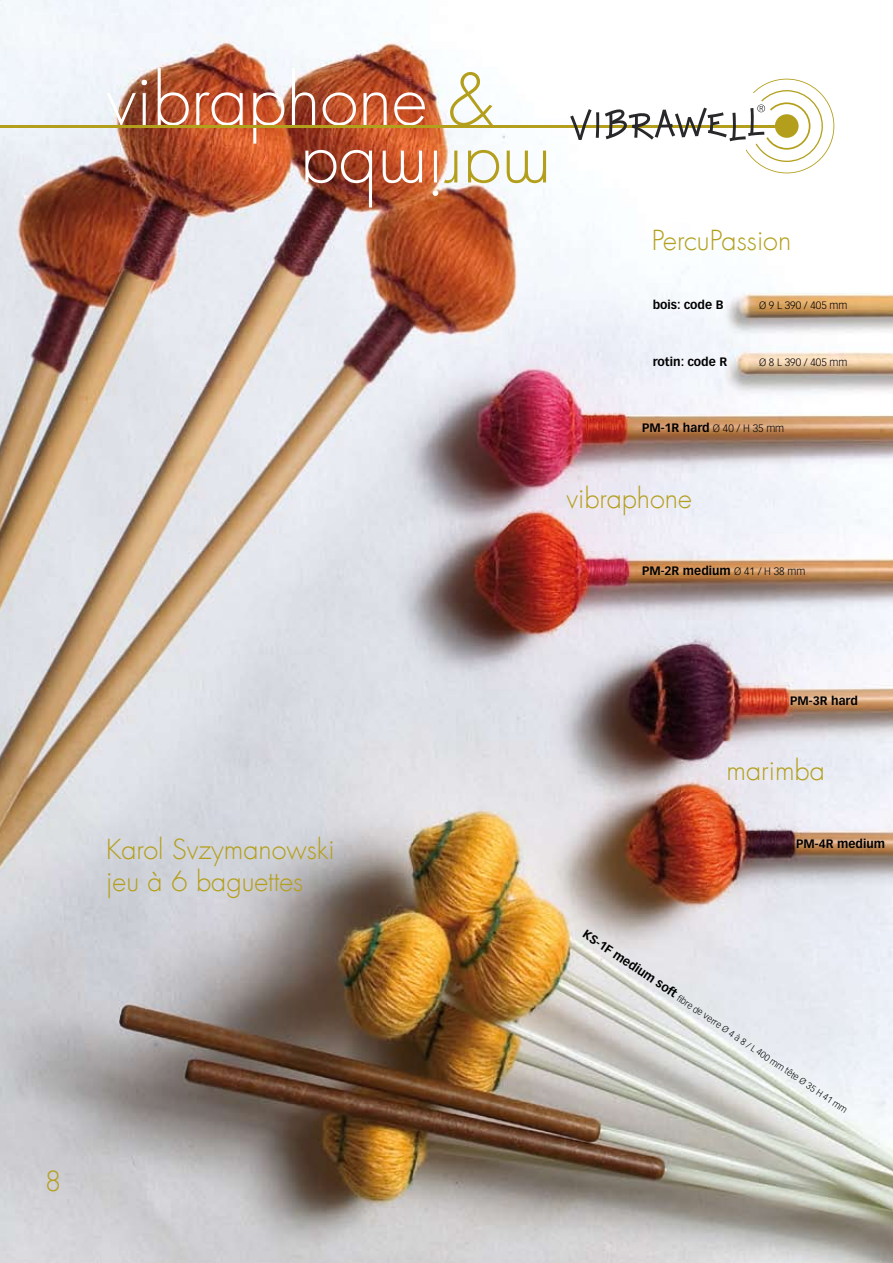
<style>
.page{position:relative;width:893px;height:1263px;background:#fff}
.page>*{position:absolute;margin:0;border:0;box-sizing:border-box;transform-origin:0 0}
.t1{font:300 69px "Futura Com";color:#fff}
.t2{font:300 27px/32.4px "Futura Com";color:#b49f1c}
.t3{font:700 12px "Vectora LT";color:#000}
.t4{font:300 10.5px "Vectora LT";color:#000}
.t5{font:300 9px "Vectora LT";color:#000}
.s1{color:#b49f1c}
.s2{font-weight:300;font-size:10.5px}
.s3{font-weight:700;font-size:12px}
</style>
<div class="page">
<img style="left:0;top:0;width:893px;height:1263px">
<hr style="left:0;top:125px;width:660px;height:2px;background:#b49f1c">
<svg style="left:570px;top:109px;width:29px;height:31px"></svg>
<svg style="left:605px;top:79px;width:229px;height:94px"></svg>
<h1 class="t1" style="left:106px;top:55px;width:388px">vibraphone <span class="s1">&amp;</span></h1>
<h1 class="t1" style="left:551px;top:221px;width:253px;rotate:-180deg"><span class="s1">mar</span>imba</h1>
<h2 class="t2" style="left:652px;top:224px;width:141px">PercuPassion</h2>
<p class="t3" style="left:653px;top:298px;width:72px">bois: code B</p>
<p class="t4" style="left:759px;top:299px;width:90px">Ø 9 L 390 / 405 mm</p>
<p class="t3" style="left:653px;top:355px;width:76px">rotin: code R</p>
<p class="t4" style="left:759px;top:356px;width:90px">Ø 8 L 390 / 405 mm</p>
<p class="t3" style="left:642px;top:420px;width:144px">PM-1R hard <span class="s2">Ø 40 / H 35 mm</span></p>
<h2 class="t2" style="left:566px;top:483px;width:127px">vibraphone</h2>
<p class="t3" style="left:642px;top:564px;width:165px">PM-2R medium <span class="s2">Ø 41 / H 38 mm</span></p>
<h2 class="t2" style="left:106px;top:833px;width:230px">Karol Svzymanowski jeu à 6 baguettes</h2>
<h2 class="t2" style="left:45px;top:1165px;width:18px">8</h2>
<p class="t3" style="left:790px;top:693px;width:69px">PM-3R hard</p>
<h2 class="t2" style="left:726px;top:754px;width:100px">marimba</h2>
<p class="t3" style="left:796px;top:836px;width:90px">PM-4R medium</p>
<p class="t5" style="left:586px;top:929px;width:318px;rotate:34deg"><span class="s3">KS-1F medium soft</span> fi bre de verre Ø 4 à 8 / L 400 mm tête Ø 35 H 41 mm</p>
</div>
